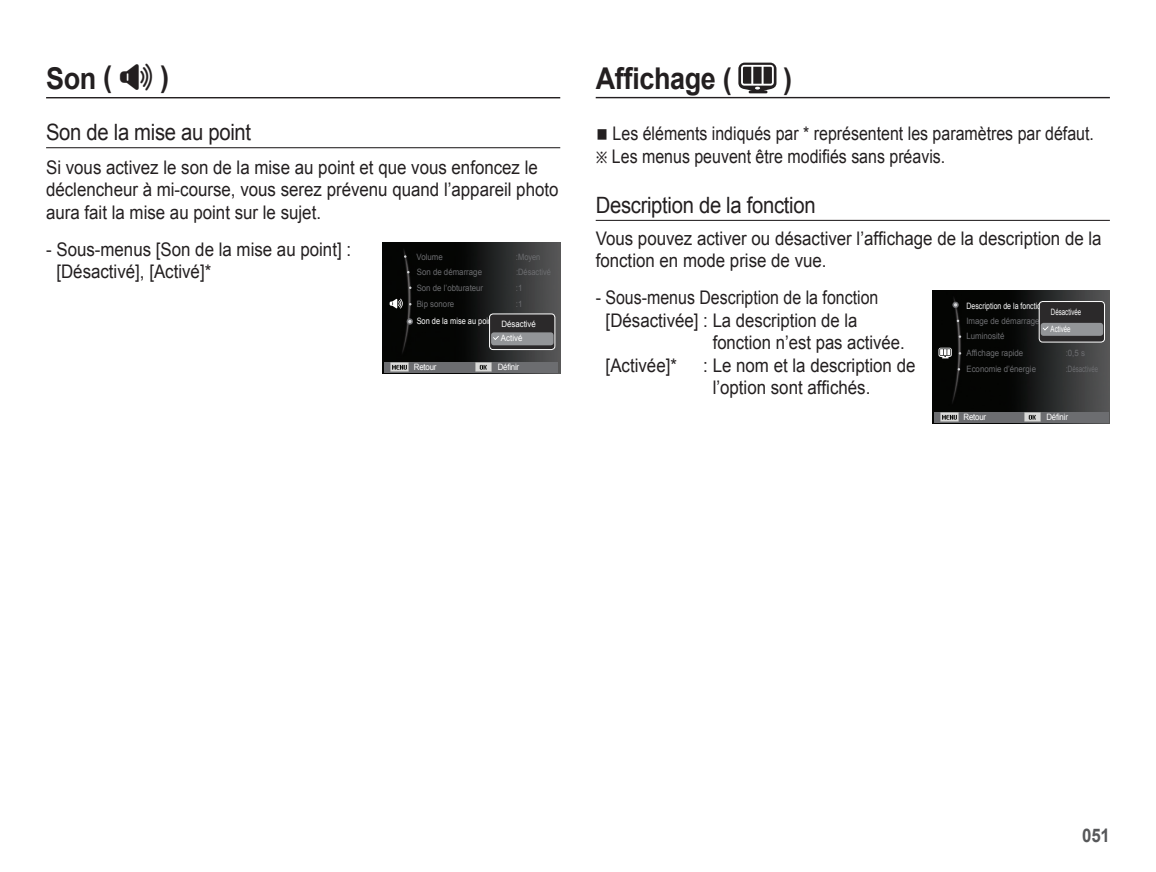
<style>
.page{position:relative;width:1156px;height:872px;background:#fff}
.page>*{position:absolute;margin:0;border:0;box-sizing:border-box;transform-origin:0 0}
.t1{font:700 30px "Arial";letter-spacing:-.015em;color:#231f20;scale:.9 1}
.t2{font:22.5px "Arial";letter-spacing:-.015em;color:#231f20;scale:.9 1}
.t3{font:18.75px/22.5px "Arial";color:#231f20;scale:.9 1}
.t4{font:18.75px/22.5px "Arial";color:#231f20;scale:.85 1}
.t5{font:18.75px "Arial";color:#231f20;scale:.89 1}
.t6{font:700 18.75px "Arial";color:#57585a;scale:.9 1}
.t7{font:8.75px/15px "Arial";color:#6c6d70;scale:.9 1}
.t8{font:8.75px/14.5px "Arial";color:#fff;scale:.9 1}
.t9{font:8.75px "Arial";color:#fff;scale:.8 1}
.t10{font:8.75px "Arial";color:#fff;scale:.85 1}
.t11{font:8.75px/17.2px "Arial";color:#fff;scale:.7 1}
.t12{font:8.75px "Arial";letter-spacing:-.025em;color:#fff;scale:.9 1}
</style>
<div class="page">
<hr style="left:46px;top:147px;width:514px;height:1px;background:#231f20">
<hr style="left:595px;top:220px;width:514px;height:1px;background:#231f20">
<hr style="left:595px;top:97px;width:514px;height:1px;background:#231f20">
<svg style="left:738px;top:63px;width:38px;height:30px"></svg>
<img style="left:383px;top:242px;width:177px;height:131px">
<div style="left:384px;top:362px;width:174px;height:10px;background:#6c6d70"></div>
<svg style="left:389px;top:299px;width:22px;height:10px"></svg>
<img style="left:390px;top:363px;width:18px;height:8px">
<img style="left:475px;top:363px;width:16px;height:8px">
<svg style="left:406px;top:318px;width:7px;height:7px"></svg>
<svg style="left:408px;top:319px;width:3px;height:4px"></svg>
<div style="left:489px;top:314px;width:65px;height:35px;background:#2b292a;border-radius:4px"></div>
<div style="left:489px;top:313px;width:66px;height:37px;border:1px solid #fff;border-radius:4px"></div>
<div style="left:491px;top:332px;width:62px;height:13px;background:#939598;border-radius:3px"></div>
<svg style="left:493px;top:336px;width:6px;height:4px"></svg>
<hr style="left:46px;top:97px;width:514px;height:1px;background:#231f20">
<img style="left:932px;top:290px;width:177px;height:133px">
<div style="left:934px;top:412px;width:174px;height:10px;background:#6c6d70"></div>
<svg style="left:938px;top:348px;width:13px;height:10px"></svg>
<img style="left:940px;top:413px;width:18px;height:8px">
<img style="left:1024px;top:413px;width:16px;height:8px">
<svg style="left:952px;top:302px;width:6px;height:6px"></svg>
<div style="left:1038px;top:301px;width:66px;height:41px;background:#2b292a;border-radius:4px"></div>
<div style="left:1038px;top:301px;width:66px;height:41px;border:1px solid #fff;border-radius:4px"></div>
<div style="left:1040px;top:323px;width:62px;height:13px;background:#939598;border-radius:3px"></div>
<svg style="left:1042px;top:326px;width:6px;height:4px"></svg>
<h1 class="t1" style="left:46px;top:62px;width:75px">Son (</h1>
<h1 class="t1" style="left:160px;top:60px;width:11px">)</h1>
<h1 class="t1" style="left:595px;top:62px;width:152px">Affichage (</h1>
<h1 class="t1" style="left:783px;top:62px;width:11px">)</h1>
<p class="t2" style="left:46px;top:120px;width:229px">Son de la mise au point</p>
<p class="t4" style="left:612px;top:123px;width:568px">Les éléments indiqués par * représentent les paramètres par défaut.<br>Les menus peuvent être modifiés sans préavis.</p>
<p class="t3" style="left:46px;top:156px;width:570px">Si vous activez le son de la mise au point et que vous enfoncez le déclencheur à mi-course, vous serez prévenu quand l’appareil photo aura fait la mise au point sur le sujet.</p>
<p class="t3" style="left:56px;top:238px;width:329px;text-indent:-10px">- Sous-menus [Son de la mise au point] : [Désactivé], [Activé]*</p>
<p class="t3" style="left:595px;top:227px;width:563px">Vous pouvez activer ou désactiver l’affichage de la description de la fonction en mode prise de vue.</p>
<p class="t4" style="left:595px;top:286px;width:334px">- Sous-menus Description de la fonction</p>
<p class="t3" style="left:605px;top:309px;width:281px">[Désactivée] : La description de la</p>
<p class="t5" style="left:712px;top:332px;width:217px">fonction n’est pas activée.</p>
<p class="t3" style="left:605px;top:354px;width:81px">[Activée]*</p>
<p class="t3" style="left:712px;top:354px;width:227px;text-indent:-9px">: Le nom et la description de l’option sont affichés.</p>
<p class="t2" style="left:595px;top:193px;width:246px">Description de la fonction</p>
<p class="t7" style="left:416px;top:249px;width:31px">Volume</p>
<p class="t7" style="left:516px;top:249px;width:29px">:Moyen</p>
<p class="t7" style="left:416px;top:265px;width:74px">Son de démarrage</p>
<p class="t7" style="left:516px;top:265px;width:40px">:Désactivé</p>
<p class="t7" style="left:416px;top:280px;width:75px">Son de l’obturateur</p>
<p class="t7" style="left:516px;top:280px;width:9px">:1</p>
<p class="t7" style="left:416px;top:297px;width:43px">Bip sonore</p>
<p class="t7" style="left:516px;top:297px;width:9px">:1</p>
<p class="t10" style="left:416px;top:316px;width:93px">Son de la mise au point</p>
<p class="t8" style="left:516px;top:314px;width:16px">:On</p>
<p class="t9" style="left:966px;top:301px;width:100px">Description de la fonction</p>
<p class="t11" style="left:1050px;top:303px;width:45px">Désactivée<br>Activée</p>
<p class="t7" style="left:966px;top:314px;width:83px">Image de démarrage<br>Luminosité</p>
<p class="t7" style="left:966px;top:345px;width:65px">Affichage rapide</p>
<p class="t7" style="left:1065px;top:345px;width:23px">:0,5 s</p>
<p class="t7" style="left:966px;top:361px;width:79px">Economie d’énergie</p>
<p class="t7" style="left:1065px;top:361px;width:38px">:Désactivée</p>
<p class="t8" style="left:501px;top:316px;width:40px">Désactivé<br>Activé</p>
<p class="t8" style="left:414px;top:360px;width:27px">Retour</p>
<p class="t12" style="left:497px;top:362px;width:25px">Définir</p>
<p class="t8" style="left:963px;top:410px;width:27px">Retour</p>
<p class="t12" style="left:1046px;top:412px;width:25px">Définir</p>
<p class="t6" style="left:1081px;top:825px;width:32px">051</p>
</div>
